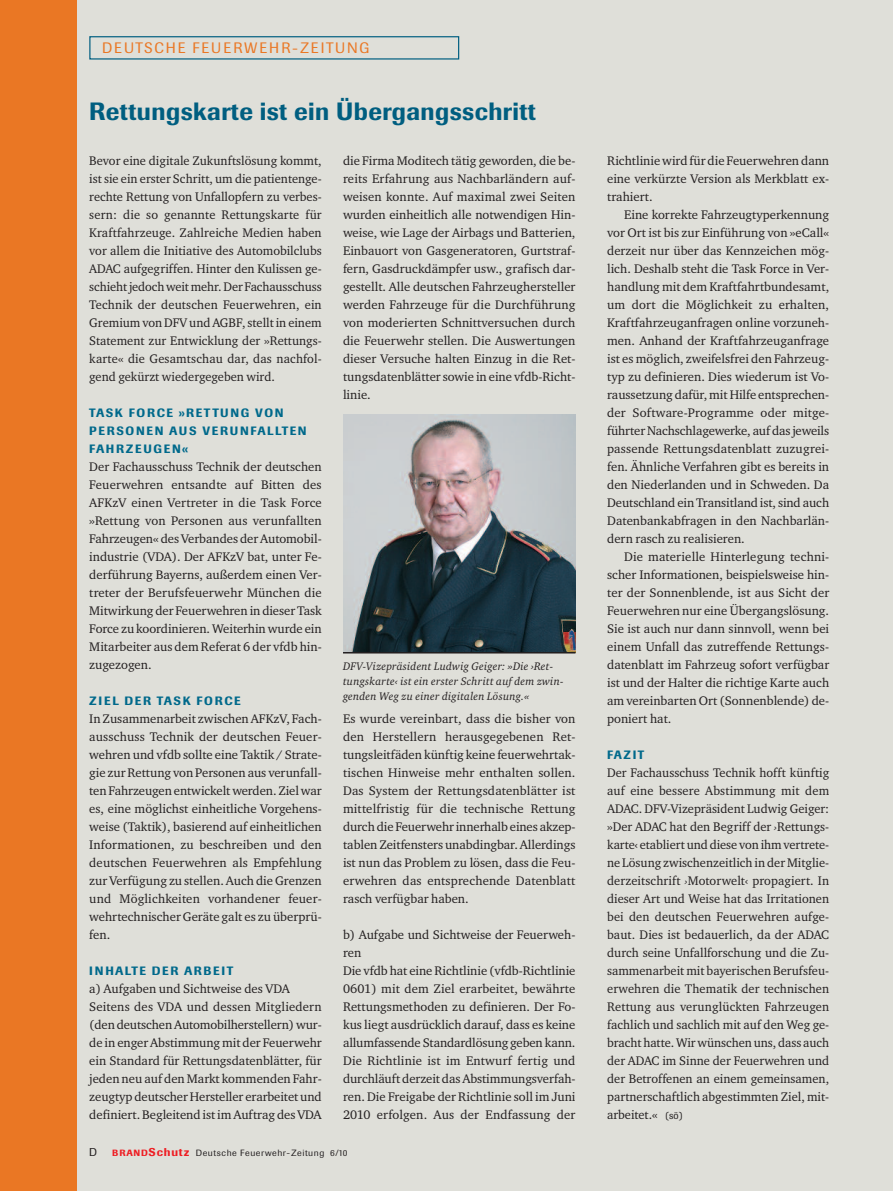
<style>
.page{position:relative;width:893px;height:1191px;background:#dfdfd9}
.page>*{position:absolute;margin:0;border:0;box-sizing:border-box;transform-origin:0 0}
.t1{font:500 24.75px "Supersonic BSK";letter-spacing:.02em;color:#005e80}
.t2{font:15px "Supersonic BSK";letter-spacing:.13em;color:#ea7724}
.t3{font:12.75px/18px "Charter ITC";color:#231f20;text-align:justify}
.t4{font:500 12px/18px "Supersonic BSK";letter-spacing:.14em;color:#00698b}
.t5{font:italic 11.25px/15px "Charter ITC";letter-spacing:.02em;color:#231f20}
.t6{font:11.25px "Supersonic BSK";color:#231f20}
.t7{font:9px "Supersonic BSK";letter-spacing:.06em;color:#231f20}
.s1{font-style:italic;font-size:11.25px}
.s2{font-family:"Supersonic BSK";font-size:10.2px}
.s3{font-weight:500;color:#ee1d23}
.s4{font-weight:500;font-size:11.25px;color:#ee1d23}
</style>
<div class="page">
<div style="left:89px;top:36px;width:370px;height:24px;border:1px solid #005e80"></div>
<div style="left:0;top:0;width:77px;height:1191px;background:#ea7724"></div>
<img style="left:343px;top:415px;width:232px;height:237px">
<hr style="left:343px;top:652px;width:232px;height:1px;background:#231f20">
<p class="t2" style="left:102px;top:39px;width:269px">DEUTSCHE FEUERWEHR-ZEITUNG</p>
<h1 class="t1" style="left:89px;top:97px;width:448px">Rettungskarte ist ein Übergangsschritt</h1>
<p class="t3" style="left:89px;top:151px;width:234px">Bevor eine digitale Zukunftslösung kommt, ist sie ein erster Schritt, um die patientenge&shy;rechte Rettung von Unfallopfern zu verbes&shy;sern: die so genannte Rettungskarte für Kraftfahrzeuge. Zahlreiche Medien haben vor allem die Initiative des Automobilclubs ADAC aufgegriffen. Hinter den Kulissen ge&shy;schiehtjedoch weit mehr. Der Fachausschuss Technik der deutschen Feuerwehren, ein Gremium von DFV und AGBF, stelltin einem Statement zur Entwicklung der »Rettungs&shy;karte« die Gesamtschau dar, das nachfol&shy;gend gekürzt wiedergegeben wird.</p>
<p class="t4" style="left:89px;top:403px;width:219px">TASK FORCE »RETTUNG VON<br>PERSONEN AUS VERUNFALLTEN<br>FAHRZEUGEN«</p>
<p class="t3" style="left:89px;top:457px;width:234px">Der Fachausschuss Technik der deutschen Feuerwehren entsandte auf Bitten des AFKzV einen Vertreter in die Task Force »Rettung von Personen aus verunfallten Fahrzeugen« des Verbandes der Automobil&shy;industrie (VDA). Der AFKzV bat, unter Fe&shy;derführung Bayerns, außerdem einen Ver&shy;treter der Berufsfeuerwehr München die Mitwirkung der Feuerwehren in dieser Task Force zu koordinieren. Weiterhin wurde ein Mitarbeiter aus dem Referat 6 der vfdb hin&shy;zugezogen.</p>
<p class="t4" style="left:89px;top:691px;width:153px">ZIEL DER TASK FORCE</p>
<p class="t3" style="left:89px;top:709px;width:234px">In Zusammenarbeit zwischen AFKzV, Fach&shy;ausschuss Technik der deutschen Feuer&shy;wehren und vfdb sollte eine Taktik / Strate&shy;gie zur Rettung von Personen aus verunfall&shy;ten Fahrzeugen entwickelt werden. Zielwar es, eine möglichst einheitliche Vorgehens&shy;weise (Taktik), basierend auf einheitlichen Informationen, zu beschreiben und den deutschen Feuerwehren als Empfehlung zur Verfügung zu stellen. Auch dieGrenzen und Möglichkeiten vorhandener feuer&shy;wehrtechnischerGeräte galt es zu überprü&shy;fen.</p>
<p class="t4" style="left:89px;top:961px;width:145px">INHALTE DER ARBEIT</p>
<p class="t3" style="left:89px;top:979px;width:234px;text-align:left">a) Aufgaben und Sichtweise des VDA Seitens des VDA und dessen Mitgliedern (den deutschen Automobilherstellern) wur&shy;de in engerAbstimmung mit der Feuerwehr ein Standard für Rettungsdatenblätter, für jeden neu auf den Markt kommenden Fahr&shy;zeugtyp deutscher Hersteller erarbeitet und definiert. Begleitend ist im Auftrag des VDA</p>
<p class="t3" style="left:343px;top:151px;width:234px">die Firma Moditech tätig geworden, die be&shy;reits Erfahrung aus Nachbarländern auf&shy;weisen konnte. Auf maximal zwei Seiten wurden einheitlich alle notwendigen Hin&shy;weise, wie Lage der Airbags und Batterien, Einbauort von Gasgeneratoren, Gurtstraf&shy;fern, Gasdruckdämpfer usw., grafisch dar&shy;gestellt. Alle deutschen Fahrzeughersteller werden Fahrzeuge für die Durchführung von moderierten Schnittversuchen durch die Feuerwehr stellen. Die Auswertungen dieser Versuche halten Einzug in die Ret&shy;tungsdatenblätter sowie in eine vfdb-Richt&shy;linie.</p>
<p class="t3" style="left:607px;top:151px;width:224px">Richtlinie wird für die Feuerwehren dann eine verkürzte Version als Merkblatt ex&shy;trahiert.</p>
<p class="t3" style="left:607px;top:205px;width:224px;text-indent:17px">Eine korrekte Fahrzeugtyperkennung vor Ort ist bis zur Einführung von »eCall« derzeit nur über das Kennzeichen mög&shy;lich. Deshalb steht die Task Force in Ver&shy;handlung mit dem Kraftfahrtbundesamt, um dort die Möglichkeit zu erhalten, Kraftfahrzeuganfragen online vorzuneh&shy;men. Anhand der Kraftfahrzeuganfrage ist es möglich, zweifelsfrei den Fahrzeug&shy;typ zu definieren. Dies wiederum ist Vo&shy;raussetzung dafür, mit Hilfe entsprechen&shy;der Software-Programme oder mitge&shy;führter Nachschlagewerke, auf das jeweils passende Rettungsdatenblatt zuzugrei&shy;fen. Ähnliche Verfahren gibt es bereits in den Niederlanden und in Schweden. Da Deutschland einTransitland ist, sind auch Datenbankabfragen in den Nachbarlän&shy;dern rasch zu realisieren.</p>
<p class="t3" style="left:607px;top:547px;width:224px;text-indent:17px">Die materielle Hinterlegung techni&shy;scher Informationen, beispielsweise hin&shy;ter der Sonnenblende, ist aus Sicht der Feuerwehren nur eine Übergangslösung.<br>Sie ist auch nur dann sinnvoll, wenn bei einem Unfall das zutreffende Rettungs&shy;datenblatt im Fahrzeug sofort verfügbar ist und der Halter die richtige Karte auch am vereinbarten Ort (Sonnenblende) de&shy;poniert hat.</p>
<p class="t4" style="left:607px;top:745px;width:38px">FAZIT</p>
<p class="t3" style="left:607px;top:763px;width:224px">Der Fachausschuss Technik hofft künftig auf eine bessere Abstimmung mit dem ADAC. DFV-Vizepräsident Ludwig Geiger: »Der ADAC hat den Begriff der <span class="s1">›</span>Rettungs&shy;karte‹ etabliert und diese von ihm vertrete&shy;ne Lösung zwischenzeitlich in der Mitglie&shy;derzeitschrift <span class="s1">›</span>Motorwelt‹ propagiert. In dieser Art und Weise hat das Irritationen bei den deutschen Feuerwehren aufge&shy;baut. Dies ist bedauerlich, da der ADAC durch seine Unfallforschung und die Zu&shy;sammenarbeit mit bayerischen Berufsfeu&shy;erwehren die Thematik der technischen Rettung aus verunglückten Fahrzeugen fachlich und sachlich mit auf den Weg ge&shy;bracht hatte. Wir wünschen uns, dass auch der ADAC im Sinne der Feuerwehren und der Betroffenen an einem gemeinsamen, partnerschaftlich abgestimmten Ziel, mit&shy;arbeitet.« <span class="s2">(sö)</span></p>
<p class="t5" style="left:343px;top:659px;width:222px">DFV-Vizepräsident Ludwig Geiger: »Die ›Ret&shy;tungskarte‹ ist ein erster Schritt auf dem zwin&shy;genden Weg zu einer digitalen Lösung.«</p>
<p class="t3" style="left:343px;top:709px;width:234px">Es wurde vereinbart, dass die bisher von den Herstellern herausgegebenen Ret&shy;tungsleitfäden künftig keine feuerwehrtak&shy;tischen Hinweise mehr enthalten sollen.<br>Das System der Rettungsdatenblätter ist mittelfristig für die technische Rettung durch die Feuerwehr innerhalb eines akzep&shy;tablen Zeitfensters unabdingbar. Allerdings ist nun das Problem zu lösen, dass die Feu&shy;erwehren das entsprechende Datenblatt rasch verfügbar haben.</p>
<p class="t3" style="left:343px;top:925px;width:234px;text-align:left">b) Aufgabe und Sichtweise der Feuerweh&shy;ren<br>Die vfdb hat eine Richtlinie (vfdb-Richtlinie 0601) mit dem Ziel erarbeitet, bewährte Rettungsmethoden zu definieren. Der Fo&shy;kus liegt ausdrücklich darauf, dass es keine allumfassende Standardlösung geben kann.<br>Die Richtlinie ist im Entwurf fertig und durchläuft derzeit das Abstimmungsverfah&shy;ren. Die Freigabe der Richtlinie soll im Juni 2010 erfolgen. Aus der Endfassung der</p>
<p class="t6" style="left:89px;top:1146px;width:9px">D</p>
<p class="t7" style="left:112px;top:1148px;width:237px"><span class="s3">BRAND</span><span class="s4">Schutz</span> Deutsche Feuerwehr-Zeitung 6/10</p>
</div>
